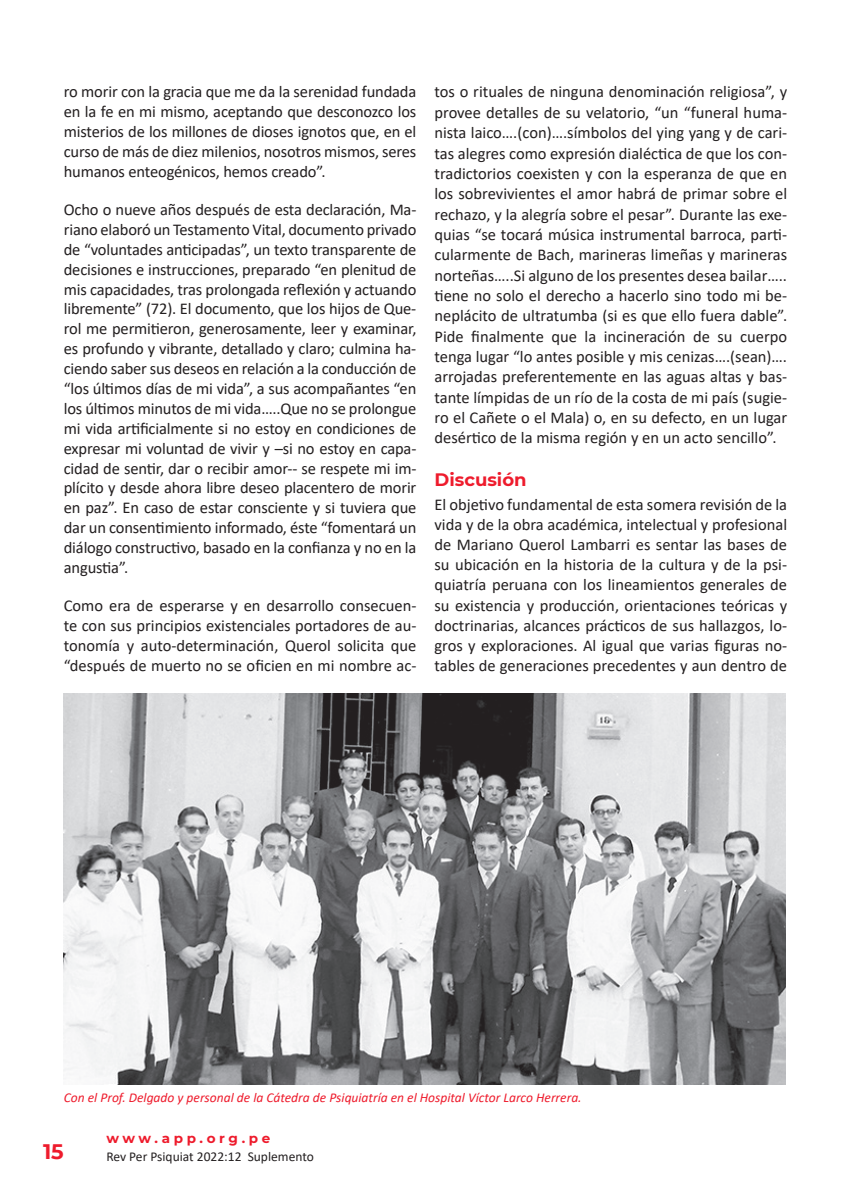
<style>
.page{position:relative;width:851px;height:1191px;background:#fff}
.page>*{position:absolute;margin:0;border:0;box-sizing:border-box;transform-origin:0 0}
.t1{font:700 21px "Montserrat";color:#ee1b2c}
.t2{font:700 18px "Montserrat";color:#ee1b2c}
.t3{font:16.5px/20px "Calibri";letter-spacing:-.005em;color:#231f20;text-align:justify}
.t4{font:italic 13.5px "Calibri";color:#ee1b2c}
.t5{font:13.5px "Calibri";color:#231f20}
.t6{font:700 13.5px "Montserrat";letter-spacing:.27em;color:#ee1b2c}
</style>
<div class="page">
<img style="left:64px;top:693px;width:721px;height:391px">
<p class="t3" style="left:64px;top:82px;width:354px">ro morir con la gracia que me da la serenidad fundada en la fe en mi mismo, aceptando que desconozco los misterios de los millones de dioses ignotos que, en el curso de más de diez milenios, nosotros mismos, seres humanos enteogénicos, hemos creado”.</p>
<p class="t3" style="left:64px;top:199px;width:354px">Ocho o nueve años después de esta declaración, Ma&shy;riano elaboró un Testamento Vital, documento privado de “voluntades anticipadas”, un texto transparente de decisiones e instrucciones, preparado “en plenitud de mis capacidades, tras prolongada reflexión y actuando libremente” (72). El documento, que los hijos de Que&shy;rol me permitieron, generosamente, leer y examinar, es profundo y vibrante, detallado y claro; culmina ha&shy;ciendo saber sus deseos en relación a la conducción de “los últimos días de mi vida”, a sus acompañantes “en los últimos minutos de mi vida…..Que no se prolongue mi vida artificialmente si no estoy en condiciones de expresar mi voluntad de vivir y –si no estoy en capa&shy;cidad de sentir, dar o recibir amor-- se respete mi im&shy;plícito y desde ahora libre deseo placentero de morir en paz”. En caso de estar consciente y si tuviera que dar un consentimiento informado, éste “fomentará un diálogo constructivo, basado en la confianza y no en la angustia”.</p>
<p class="t3" style="left:64px;top:595px;width:354px">Como era de esperarse y en desarrollo consecuen&shy;te con sus principios existenciales portadores de au&shy;tonomía y auto-determinación, Querol solicita que “después de muerto no se oficien en mi nombre ac-</p>
<p class="t3" style="left:434px;top:81px;width:354px;line-height:20.4px">tos o rituales de ninguna denominación religiosa”, y provee detalles de su velatorio, “un “funeral huma&shy;nista laico….(con)….símbolos del ying yang y de cari&shy;tas alegres como expresión dialéctica de que los con&shy;tradictorios coexisten y con la esperanza de que en los sobrevivientes el amor habrá de primar sobre el rechazo, y la alegría sobre el pesar”. Durante las exe&shy;quias “se tocará música instrumental barroca, parti&shy;cularmente de Bach, marineras limeñas y marineras norteñas…..Si alguno de los presentes desea bailar….. tiene no solo el derecho a hacerlo sino todo mi be&shy;neplácito de ultratumba (si es que ello fuera dable”.<br>Pide finalmente que la incineración de su cuerpo tenga lugar “lo antes posible y mis cenizas….(sean)…. arrojadas preferentemente en las aguas altas y bas&shy;tante límpidas de un río de la costa de mi país (sugie&shy;ro el Cañete o el Mala) o, en su defecto, en un lugar desértico de la misma región y en un acto sencillo”.</p>
<p class="t2" style="left:434px;top:466px;width:94px">Discusión</p>
<p class="t3" style="left:434px;top:494px;width:354px">El objetivo fundamental de esta somera revisión de la vida y de la obra académica, intelectual y profesional de Mariano Querol Lambarri es sentar las bases de su ubicación en la historia de la cultura y de la psi&shy;quiatría peruana con los lineamientos generales de su existencia y producción, orientaciones teóricas y doctrinarias, alcances prácticos de sus hallazgos, lo&shy;gros y exploraciones. Al igual que varias figuras no&shy;tables de generaciones precedentes y aun dentro de</p>
<p class="t4" style="left:64px;top:1088px;width:519px">Con el Prof. Delgado y personal de la Cátedra de Psiquiatría en el Hospital Víctor Larco Herrera.</p>
<p class="t1" style="left:43px;top:1136px;width:22px">15</p>
<p class="t6" style="left:106px;top:1128px;width:165px">www.app.org.pe</p>
<p class="t5" style="left:106px;top:1147px;width:209px">Rev Per Psiquiat 2022:12 Suplemento</p>
</div>
